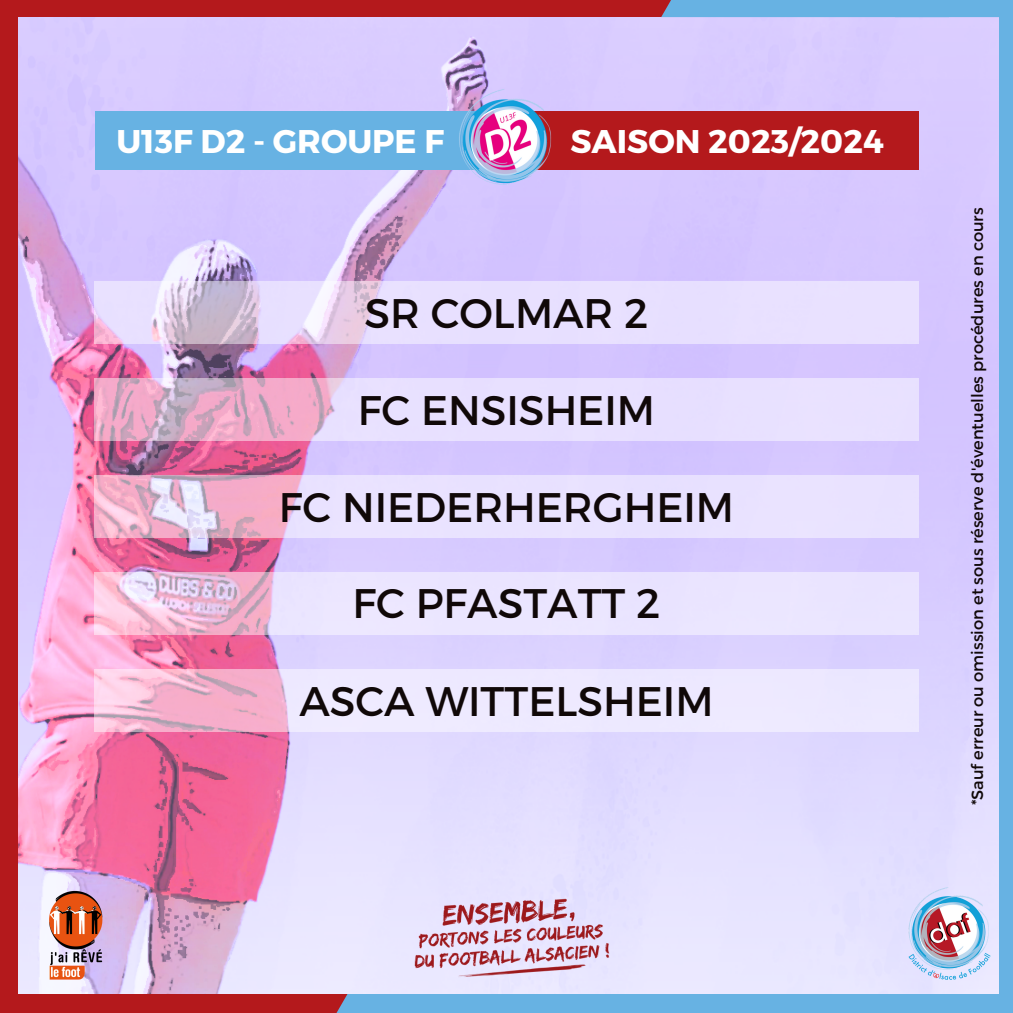
<style>
.page{position:relative;width:1013px;height:1013px;background:#fff}
.page>*{position:absolute;margin:0;border:0;box-sizing:border-box;transform-origin:0 0}
.t1{font:41.25px "Montserrat";color:#100808}
.t2{font:700 32.75px "Montserrat";color:#fff}
.t3{font:16.25px "Montserrat";color:#100808}
</style>
<div class="page">
<div style="left:997px;top:0;width:15px;height:1012px;background:#67b2e3"></div>
<img style="left:18px;top:17px;width:980px;height:977px">
<div style="left:171px;top:994px;width:841px;height:18px;background:#67b2e3"></div>
<div style="left:0;top:0;width:892px;height:17px;background:#b4191c"></div>
<div style="left:661px;top:0;width:287px;height:17px;background:#67b2e3"></div>
<div style="left:895px;top:0;width:117px;height:17px;background:#67b2e3"></div>
<div style="left:0;top:0;width:18px;height:1012px;background:#b4191c"></div>
<div style="left:181px;top:994px;width:166px;height:18px;background:#b4191c"></div>
<div style="left:0;top:994px;width:275px;height:18px;background:#b4191c"></div>
<img style="left:907px;top:886px;width:83px;height:96px">
<img style="left:402px;top:894px;width:208px;height:87px">
<img style="left:44px;top:887px;width:63px;height:95px">
<div style="left:95px;top:111px;width:405px;height:58px;background:#67b2e3"></div>
<div style="left:504px;top:111px;width:414px;height:58px;background:#b4191c"></div>
<img style="left:451px;top:83px;width:107px;height:109px">
<svg style="left:95px;top:281px;width:823px;height:62px;background:#e5daf7"></svg>
<svg style="left:95px;top:378px;width:823px;height:62px;background:#e6d0ee"></svg>
<svg style="left:95px;top:475px;width:823px;height:62px;background:#e9d7f3"></svg>
<svg style="left:95px;top:572px;width:823px;height:62px;background:#eadcf6"></svg>
<svg style="left:95px;top:669px;width:823px;height:63px;background:#eeddf3"></svg>
<p class="t2" style="left:116px;top:120px;width:329px">U13F D2 - GROUPE F</p>
<p class="t2" style="left:570px;top:120px;width:315px">SAISON 2023/2024</p>
<p class="t1" style="left:364px;top:287px;width:285px">SR COLMAR 2</p>
<p class="t1" style="left:358px;top:384px;width:299px">FC ENSISHEIM</p>
<p class="t1" style="left:279px;top:480px;width:457px">FC NIEDERHERGHEIM</p>
<p class="t1" style="left:352px;top:576px;width:309px">FC PFASTATT 2</p>
<p class="t1" style="left:299px;top:674px;width:416px">ASCA WITTELSHEIM</p>
<p class="t3" style="left:966px;top:805px;width:599px;rotate:-90deg">*Sauf erreur ou omission et sous réserve d'éventuelles procédures en cours</p>
</div>
